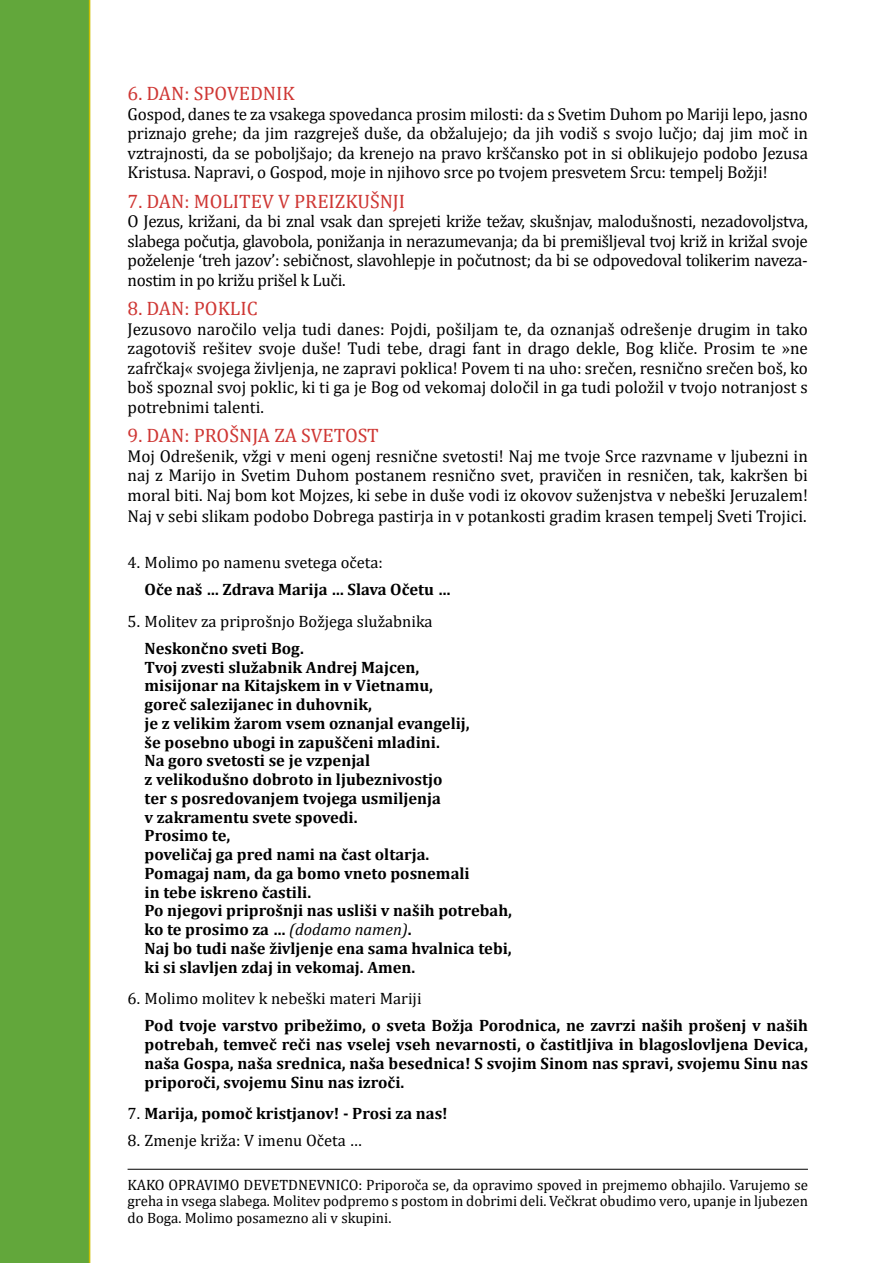
<style>
.page{position:relative;width:893px;height:1263px;background:#fff}
.page>*{position:absolute;margin:0;border:0;box-sizing:border-box;transform-origin:0 0}
.t1{font:19.5px "Cambria";color:#cf3734}
.t2{font:17.25px/19.5px "Cambria";letter-spacing:-.01em;color:#000;text-align:justify}
.t3{font:700 16.5px/18.8px "Cambria";color:#000;text-align:justify}
.t4{font:16.5px "Cambria";color:#000}
.t5{font:15px/16.5px "Cambria";color:#000;text-align:justify}
.s1{font-weight:400;font-style:italic}
.s2{font-weight:400}
</style>
<div class="page">
<hr style="left:128px;top:1169px;width:680px;height:1px;background:#000">
<div style="left:0;top:0;width:90px;height:1263px;background:#62a73b"></div>
<p class="t1" style="left:128px;top:82px;width:169px">6. dan: SPOVEDNIK</p>
<p class="t2" style="left:128px;top:104px;width:682px">Gospod, danes te za vsakega spovedanca prosim milosti: da s Svetim Duhom po Mariji lepo, jasno priznajo grehe; da jim razgreješ duše, da obžalujejo; da jih vodiš s svojo lučjo; daj jim moč in vztrajnosti, da se poboljšajo; da krenejo na pravo krščansko pot in si oblikujejo podobo Jezusa Kristusa. Napravi, o Gospod, moje in njihovo srce po tvojem presvetem Srcu: tempelj Božji!</p>
<p class="t1" style="left:128px;top:190px;width:279px">7. dan: MOLITEV V PREIZKUŠNJI</p>
<p class="t2" style="left:128px;top:212px;width:682px">O Jezus, križani, da bi znal vsak dan sprejeti križe težav, skušnjav, malodušnosti, nezadovoljstva, slabega počutja, glavobola, ponižanja in nerazumevanja; da bi premišljeval tvoj križ in križal svoje poželenje ‘treh jazov’: sebičnost, slavohlepje in počutnost; da bi se odpovedoval tolikerim naveza&shy;nostim in po križu prišel k Luči.</p>
<p class="t1" style="left:128px;top:297px;width:132px">8. dan: POKLIC</p>
<p class="t2" style="left:128px;top:319px;width:682px">Jezusovo naročilo velja tudi danes: Pojdi, pošiljam te, da oznanjaš odrešenje drugim in tako zagotoviš rešitev svoje duše! Tudi tebe, dragi fant in drago dekle, Bog kliče. Prosim te »ne zafrčkaj« svojega življenja, ne zapravi poklica! Povem ti na uho: srečen, resnično srečen boš, ko boš spoznal svoj poklic, ki ti ga je Bog od vekomaj določil in ga tudi položil v tvojo notranjost s potrebnimi talenti.</p>
<p class="t1" style="left:128px;top:424px;width:253px">9. dan: PROŠNJA ZA SVETOST</p>
<p class="t2" style="left:128px;top:446px;width:682px;line-height:20px">Moj Odrešenik, vžgi v meni ogenj resnične svetosti! Naj me tvoje Srce razvname v ljubezni in naj z Marijo in Svetim Duhom postanem resnično svet, pravičen in resničen, tak, kakršen bi moral biti. Naj bom kot Mojzes, ki sebe in duše vodi iz okovov suženjstva v nebeški Jeruzalem!<br>Naj v sebi slikam podobo D obrega pastirja in v potankosti gradim krasen tempelj Sveti Trojici.</p>
<p class="t4" style="left:128px;top:552px;width:257px">4. Molimo po namenu svetega očeta:</p>
<p class="t3" style="left:145px;top:579px;width:307px">Oče naš … Zdrava Marija … Slava Očetu …</p>
<p class="t4" style="left:128px;top:611px;width:307px">5. Molitev za priprošnjo Božjega služabnika</p>
<p class="t3" style="left:145px;top:638px;width:161px">Neskončno sveti Bog.</p>
<p class="t3" style="left:145px;top:657px;width:276px">Tvoj zvesti služabnik Andrej Majcen,</p>
<p class="t3" style="left:145px;top:676px;width:290px">misijonar na Kitajskem in v Vietnamu,</p>
<p class="t3" style="left:145px;top:694px;width:229px">goreč salezijanec in duhovnik,</p>
<p class="t3" style="left:145px;top:713px;width:327px">je z velikim žarom vsem oznanjal evangelij,</p>
<p class="t3" style="left:145px;top:732px;width:297px">še posebno ubogi in zapuščeni mladini.</p>
<p class="t3" style="left:128px;top:751px;width:244px">Na goro svetosti se je vzpenjal</p>
<p class="t3" style="left:145px;top:769px;width:299px">z velikodušno dobroto in ljubeznivostjo</p>
<p class="t3" style="left:145px;top:788px;width:298px">ter s posredovanjem tvojega usmiljenja</p>
<p class="t3" style="left:145px;top:807px;width:215px">v zakramentu svete spovedi.</p>
<p class="t3" style="left:145px;top:826px;width:87px">Prosimo te,</p>
<p class="t3" style="left:145px;top:844px;width:286px">poveličaj ga pred nami na čast oltarja.</p>
<p class="t3" style="left:145px;top:863px;width:327px">Pomagaj nam, da ga bomo vneto posnemali</p>
<p class="t3" style="left:145px;top:882px;width:168px">in tebe iskreno častili.</p>
<p class="t3" style="left:145px;top:901px;width:369px">Po njegovi priprošnji nas usliši v naših potrebah,</p>
<p class="t3" style="left:145px;top:919px;width:269px">ko te prosimo za … <span class="s1">(dodamo namen)</span>.</p>
<p class="t3" style="left:128px;top:938px;width:386px">Naj bo tudi naše življenje ena sama hvalnica tebi,</p>
<p class="t3" style="left:145px;top:957px;width:272px">ki si slavljen zdaj in vekomaj. Amen.</p>
<p class="t4" style="left:128px;top:989px;width:296px">6. Molimo molitev k nebeški materi Mariji</p>
<p class="t3" style="left:145px;top:1016px;width:665px">Pod tvoje varstvo pribežimo, o sveta Božja Porodnica, ne zavrzi naših prošenj v naših potrebah, temveč reči nas vselej vseh nevarnosti, o častitljiva in blagoslovljena Devica, naša Gospa, naša srednica, naša besednica! S svojim Sinom nas spravi, svojemu Sinu nas priporoči, svojemu Sinu nas izroči.</p>
<p class="t3" style="left:128px;top:1103px;width:322px"><span class="s2">7.</span> Marija, pomoč kristjanov! - Prosi za nas!</p>
<p class="t4" style="left:128px;top:1131px;width:236px">8. Zmenje križa: V imenu Očeta …</p>
<p class="t5" style="left:128px;top:1176px;width:682px;text-indent:161px">dnevnico : Priporoča se, da opravimo spoved in prejmemo obhajilo. Varujemo se greha in vsega slabega. Molitev podpremo s postom in dobrimi deli. Večkrat obudimo vero, upanje in ljubezen do Boga. Molimo posamezno ali v skupini.</p>
<p class="t5" style="left:128px;top:1176px;width:19px">Kakoopravimo</p>
<p class="t5" style="left:244px;top:1176px;width:20px">devet</p>
</div>
